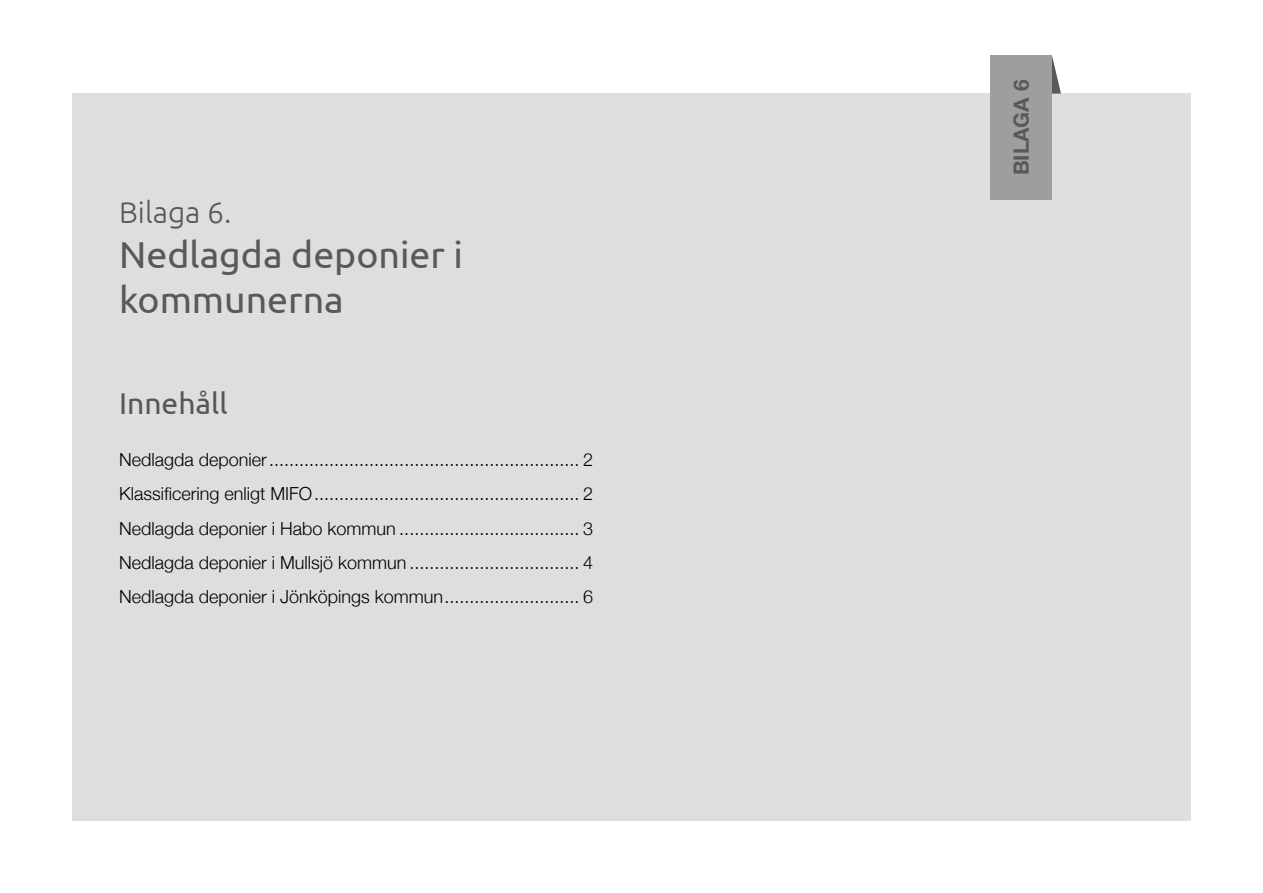
<style>
.page{position:relative;width:1263px;height:893px;background:#fff}
.page>*{position:absolute;margin:0;border:0;box-sizing:border-box;transform-origin:0 0}
.Rubrik_2{font:37.5px/45px "Ubuntu";color:#595958}
.Rubrik_2-2{font:300 30px "Ubuntu";color:#595858}
.Innehåll{font:30px "Ubuntu";color:#575756}
.Bilagarubrik{font:700 21px "Helvetica Neue";color:#595958}
.t1{font:300 18px "Helvetica Neue";color:#000}
</style>
<div class="page">
<div style="left:72px;top:94px;width:1119px;height:727px;background:#dedede"></div>
<div style="left:991px;top:55px;width:61px;height:145px;background:#9f9d9d"></div>
<svg style="left:1052px;top:56px;width:9px;height:38px"></svg>
<h1 class="Rubrik_2-2" style="left:119px;top:194px;width:114px">Bilaga 6.</h1>
<h1 class="Rubrik_2" style="left:119px;top:231px;width:346px">Nedlagda deponier i kommunerna</h1>
<p class="Innehåll" style="left:119px;top:386px;width:110px">Innehåll</p>
<p class="t1" style="left:119px;top:445px;width:476px">Nedlagda deponier.............................................................. 2</p>
<p class="t1" style="left:119px;top:479px;width:476px">Klassificering enligt MIFO..................................................... 2</p>
<p class="t1" style="left:119px;top:514px;width:476px">Nedlagda deponier i Habo kommun .................................... 3</p>
<p class="t1" style="left:119px;top:548px;width:476px">Nedlagda deponier i Mullsjö kommun .................................. 4</p>
<p class="t1" style="left:119px;top:582px;width:476px">Nedlagda deponier i Jönköpings kommun........................... 6</p>
<p class="Bilagarubrik" style="left:1005px;top:175px;width:97px;rotate:-90deg">BILAGA 6</p>
</div>
